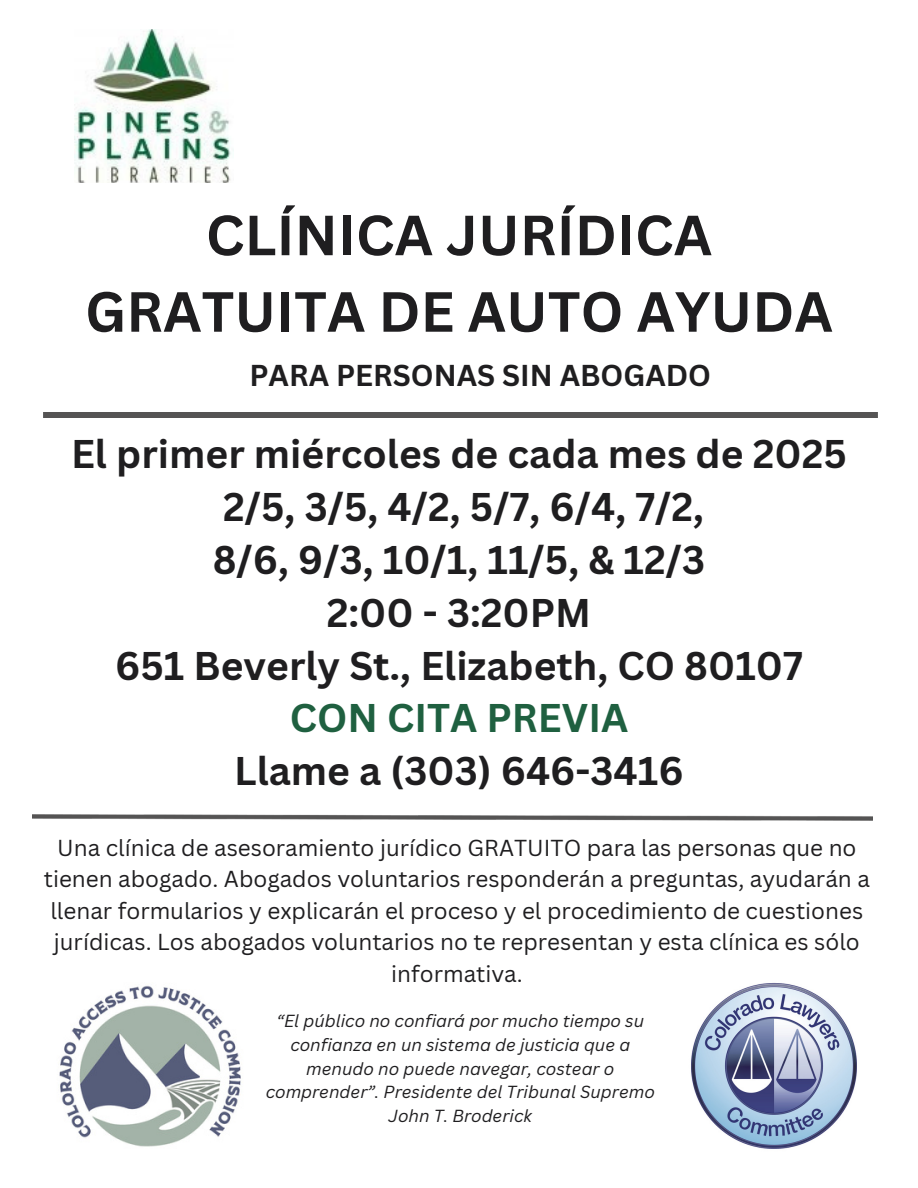
<style>
.page{position:relative;width:918px;height:1188px;background:#fff}
.page>*{position:absolute;margin:0;border:0;box-sizing:border-box;transform-origin:0 0}
.t1{font:700 55.35px/76.5px "Canva Sans";color:#1f1e20;text-align:center}
.t2{font:700 39px/52.8px "Canva Sans";color:#1f1e20;text-align:center}
.t3{font:700 29.4px "Canva Sans";color:#1f1e20}
.t4{font:22.5px/31.5px "Canva Sans";color:#1f1e20;text-align:center}
.t5{font:italic 16.95px/23.7px "Canva Sans";color:#1f1e20;text-align:center}
.s1{color:#1f6040}
</style>
<div class="page">
<hr style="left:43px;top:413px;width:834px;height:4px;background:#555454">
<img style="left:32px;top:814px;width:841px;height:7px">
<img style="left:74px;top:29px;width:160px;height:153px">
<img style="left:59px;top:985px;width:182px;height:162px">
<img style="left:691px;top:982px;width:166px;height:167px">
<h2 class="t1" style="left:85px;top:195px;width:749px">CLÍNICA JURÍDICA<br>GRATUITA DE AUTO AYUDA</h2>
<p class="t3" style="left:249px;top:354px;width:463px">PARA PERSONAS SIN ABOGADO</p>
<p class="t2" style="left:71px;top:427px;width:777px">El primer miércoles de cada mes de 2025<br>2/5, 3/5, 4/2, 5/7, 6/4, 7/2,<br>8/6, 9/3, 10/1, 11/5, &amp; 12/3<br>2:00 - 3:20PM<br>651 Beverly St., Elizabeth, CO 80107<br><span class="s1">CON CITA PREVIA<br></span>Llame a (303) 646-3416</p>
<h4 class="t4" style="left:44px;top:831px;width:828px">Una clínica de asesoramiento jurídico GRATUITO para las personas que no tienen abogado. Abogados voluntarios responderán a preguntas, ayudarán a llenar formularios y explicarán el proceso y el procedimiento de cuestiones jurídicas. Los abogados voluntarios no te representan y esta clínica es sólo informativa.</h4>
<p class="t5" style="left:266px;top:1009px;width:391px">“El público no confiará por mucho tiempo su confianza en un sistema de justicia que a menudo no puede navegar, costear o comprender”. Presidente del Tribunal Supremo John T. Broderick</p>
</div>
